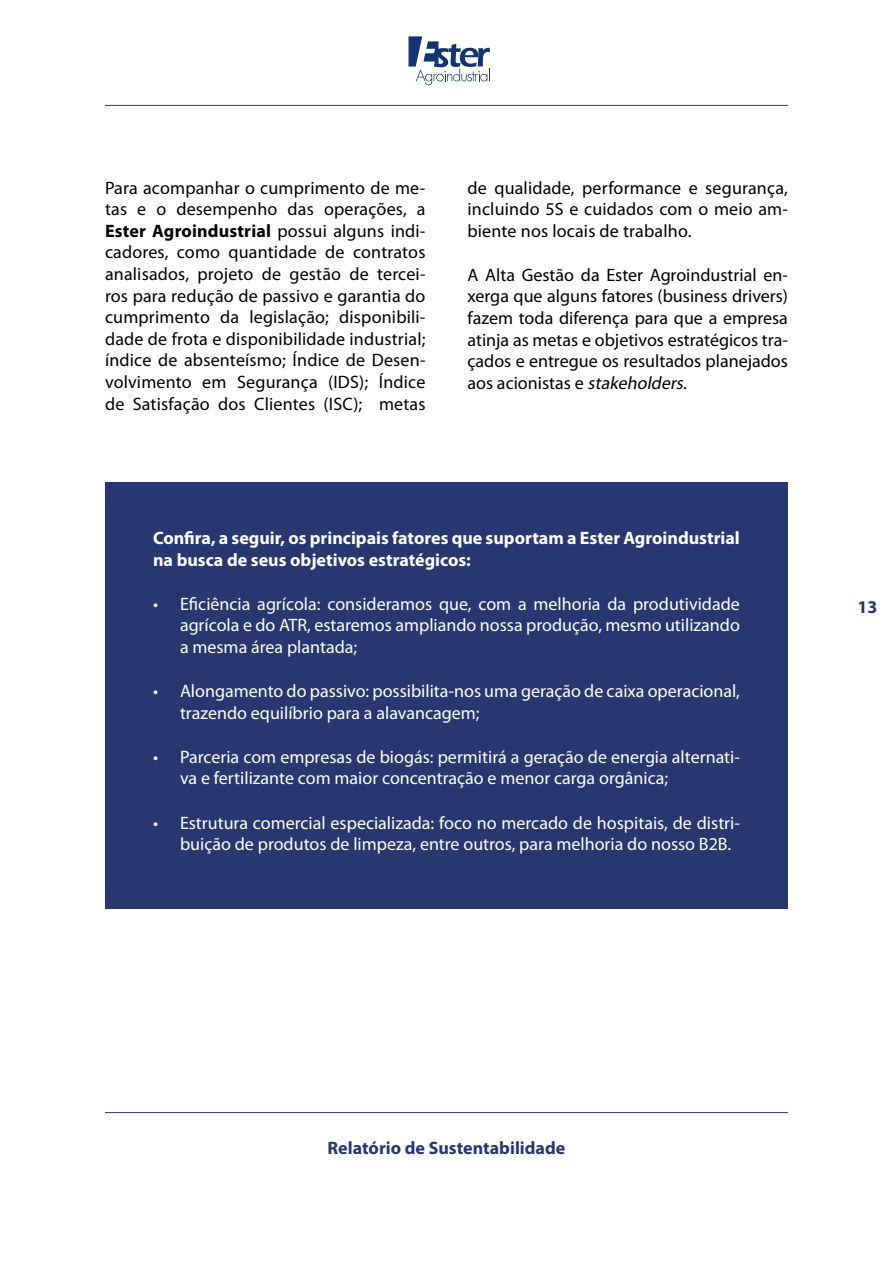
<style>
.page{position:relative;width:893px;height:1263px;background:#fff}
.page>*{position:absolute;margin:0;border:0;box-sizing:border-box;transform-origin:0 0}
.t1{font:18px/21.6px "Myriad Pro";letter-spacing:.01em;color:#000;text-align:justify}
.t2{font:18px/21.6px "Myriad Pro";color:#fff}
.t3{font:700 18px/21.6px "Myriad Pro";color:#fff}
.t4{font:700 18px "Myriad Pro";color:#293771}
.s1{font-weight:700}
.s2{font-style:italic}
</style>
<div class="page">
<hr style="left:105px;top:105px;width:683px;height:1px;background:#293771">
<svg style="left:408px;top:36px;width:82px;height:50px"></svg>
<hr style="left:105px;top:1112px;width:683px;height:1px;background:#293771">
<div style="left:105px;top:482px;width:683px;height:427px;background:#293771"></div>
<p class="t1" style="left:105px;top:176px;width:322px">Para acompanhar o cumprimento de me&shy;tas e o desempenho das operações, a <span class="s1">Ester Agroindustrial</span> possui alguns indi&shy;cadores, como quantidade de contratos analisados, projeto de gestão de tercei&shy;ros para redução de passivo e garantia do cumprimento da legislação; disponibili&shy;dade de frota e disponibilidade industrial; índice de absenteísmo; Índice de Desen&shy;volvimento em Segurança (IDS); Índice de Satisfação dos Clientes (ISC); metas</p>
<p class="t1" style="left:467px;top:176px;width:322px">de qualidade, performance e segurança, incluindo 5S e cuidados com o meio am&shy;biente nos locais de trabalho.</p>
<p class="t1" style="left:467px;top:264px;width:322px">A Alta Gestão da Ester Agroindustrial en&shy;xerga que alguns fatores (business drivers) fazem toda diferença para que a empresa atinja as metas e objetivos estratégicos tra&shy;çados e entregue os resultados planejados a o s a c i o n i sta s e <span class="s2">stakeholders</span>.</p>
<p class="t3" style="left:153px;top:527px;width:588px">Confira, a seguir, os principais fatores que suportam a Ester Agroindustrial na busca de seus objetivos estratégicos:</p>
<p class="t2" style="left:180px;top:593px;width:561px;text-align:justify;text-indent:-27px">• Eficiência agrícola: consideramos que, com a melhoria da produtividade agrícola e do ATR, estaremos ampliando nossa produção, mesmo utilizando a mesma área plantada;</p>
<p class="t2" style="left:180px;top:680px;width:561px;text-indent:-27px">• Alongamento do passivo: possibilita-nos uma geração de caixa operacional, trazendo equilíbrio para a alavancagem;</p>
<p class="t2" style="left:180px;top:746px;width:561px;text-indent:-27px">• Parceria com empresas de biogás: permitirá a geração de energia alternati&shy;va e fertilizante com maior concentração e menor carga orgânica;</p>
<p class="t2" style="left:180px;top:811px;width:561px;text-indent:-27px">• Estrutura comercial especializada: foco no mercado de hospitais, de distri&shy;buição de produtos de limpeza, entre outros, para melhoria do nosso B2B.</p>
<p class="t4" style="left:857px;top:595px;width:21px">13</p>
<p class="t4" style="left:328px;top:1136px;width:239px">Relatório de Sustentabilidade</p>
</div>
